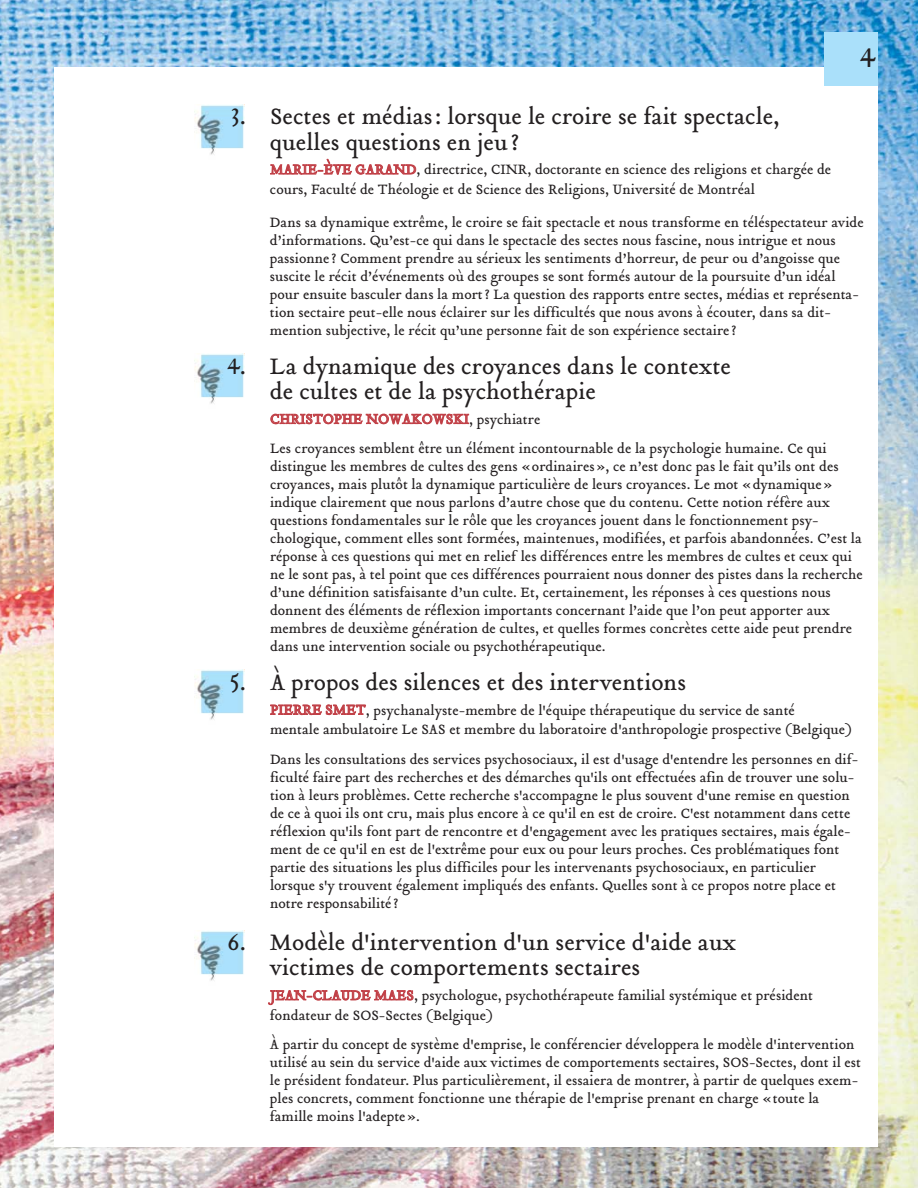
<style>
.page{position:relative;width:918px;height:1188px;background:#fff}
.page>*{position:absolute;margin:0;border:0;box-sizing:border-box;transform-origin:0 0}
.t1{font:30px "Tribute Roman";color:#231f20}
.t2{font:24.75px/25.5px "Tribute Roman";color:#231f20}
.t3{font:15px/18px "Tribute Roman";color:#231f20}
.s1{color:#c14047}
</style>
<div class="page">
<img style="left:0;top:0;width:918px;height:1188px">
<div style="left:54px;top:68px;width:824px;height:1080px;background:#fff"></div>
<div style="left:824px;top:33px;width:54px;height:53px;background:#aae0fa"></div>
<img style="left:195px;top:670px;width:50px;height:50px">
<img style="left:195px;top:930px;width:50px;height:51px">
<img style="left:195px;top:354px;width:50px;height:50px">
<img style="left:195px;top:105px;width:50px;height:50px">
<h1 class="t1" style="left:860px;top:45px;width:18px">4</h1>
<h2 class="t2" style="left:270px;top:107px;width:512px;text-indent:-39px">3. Sectes et médias: lorsque le croire se fait spectacle, quelles questions en jeu?</h2>
<p class="t3" style="left:270px;top:162px;width:563px;line-height:19.5px"><span class="s1">MARIE-ÈVE GARAND</span>, directrice, CINR, doctorante en science des religions et chargée de cours, Faculté de Théologie et de Science des Religions, Université de Montréal</p>
<p class="t3" style="left:270px;top:215px;width:595px">Dans sa dynamique extrême, le croire se fait spectacle et nous transforme en téléspectateur avide d’informations. Qu’est-ce qui dans le spectacle des sectes nous fascine, nous intrigue et nous passionne? Comment prendre au sérieux les sentiments d’horreur, de peur ou d’angoisse que suscite le récit d’événements où des groupes se sont formés autour de la poursuite d’un idéal pour ensuite basculer dans la mort? La question des rapports entre sectes, médias et représenta&shy;tion sectaire peut-elle nous éclairer sur les difficultés que nous avons à écouter, dans sa dit&shy;mention subjective, le récit qu’une personne fait de son expérience sectaire?</p>
<h2 class="t2" style="left:270px;top:356px;width:463px;text-indent:-43px">4. La dynamique des croyances dans le contexte de cultes et de la psychothérapie</h2>
<p class="t3" style="left:270px;top:406px;width:558px;line-height:29.5px"><span class="s1">CHRISTOPHE NOWAKOWSKI</span>, psychiatre<br>Les croyances semblent être un élément incontournable de la psychologie humaine. Ce qui</p>
<p class="t3" style="left:270px;top:459px;width:594px">distingue les membres de cultes des gens «ordinaires», ce n’est donc pas le fait qu’ils ont des croyances, mais plutôt la dynamique particulière de leurs croyances. Le mot «dynamique» indique clairement que nous parlons d’autre chose que du contenu. Cette notion réfère aux questions fondamentales sur le rôle que les croyances jouent dans le fonctionnement psy&shy;chologique, comment elles sont formées, maintenues, modifiées, et parfois abandonnées. C’est la réponse à ces questions qui met en relief les différences entre les membres de cultes et ceux qui ne le sont pas, à tel point que ces différences pourraient nous donner des pistes dans la recherche d’une définition satisfaisante d’un culte. Et, certainement, les réponses à ces questions nous donnent des éléments de réflexion importants concernant l’aide que l’on peut apporter aux membres de deuxième génération de cultes, et quelles formes concrètes cette aide peut prendre dans une intervention sociale ou psychothérapeutique.</p>
<h2 class="t2" style="left:230px;top:673px;width:457px">5. À propos des silences et des interventions</h2>
<p class="t3" style="left:270px;top:702px;width:584px;line-height:19.5px"><span class="s1">PIERRE SMET</span>, psychanalyste-membre de l'équipe thérapeutique du service de santé<br>mentale ambulatoire Le SAS et membre du laboratoire d'anthropologie prospective (Belgique)</p>
<p class="t3" style="left:270px;top:752px;width:590px">Dans les consultations des services psychosociaux, il est d'usage d'entendre les personnes en dif&shy;ficulté faire part des recherches et des démarches qu'ils ont effectuées afin de trouver une solu&shy;tion à leurs problèmes. Cette recherche s'accompagne le plus souvent d'une remise en question de ce à quoi ils ont cru, mais plus encore à ce qu'il en est de croire. C'est notamment dans cette réflexion qu'ils font part de rencontre et d'engagement avec les pratiques sectaires, mais égale&shy;ment de ce qu'il en est de l'extrême pour eux ou pour leurs proches. Ces problématiques font partie des situations les plus difficiles pour les intervenants psychosociaux, en particulier lorsque s'y trouvent également impliqués des enfants. Quelles sont à ce propos notre place et notre responsabilité?</p>
<h2 class="t2" style="left:270px;top:933px;width:468px;text-indent:-42px">6. Modèle d'intervention d'un service d'aide aux victimes de comportements sectaires</h2>
<p class="t3" style="left:270px;top:988px;width:545px;line-height:19.5px"><span class="s1">JEAN-CLAUDE MAES</span>, psychologue, psychothérapeute familial systémique et président fondateur de SOS-Sectes (Belgique)</p>
<p class="t3" style="left:270px;top:1037px;width:593px">À partir du concept de système d'emprise, le conférencier développera le modèle d'intervention utilisé au sein du service d'aide aux victimes de comportements sectaires, SOS-Sectes, dont il est le président fondateur. Plus particulièrement, il essaiera de montrer, à partir de quelques exem&shy;ples concrets, comment fonctionne une thérapie de l'emprise prenant en charge «toute la famille moins l'adepte».</p>
</div>
